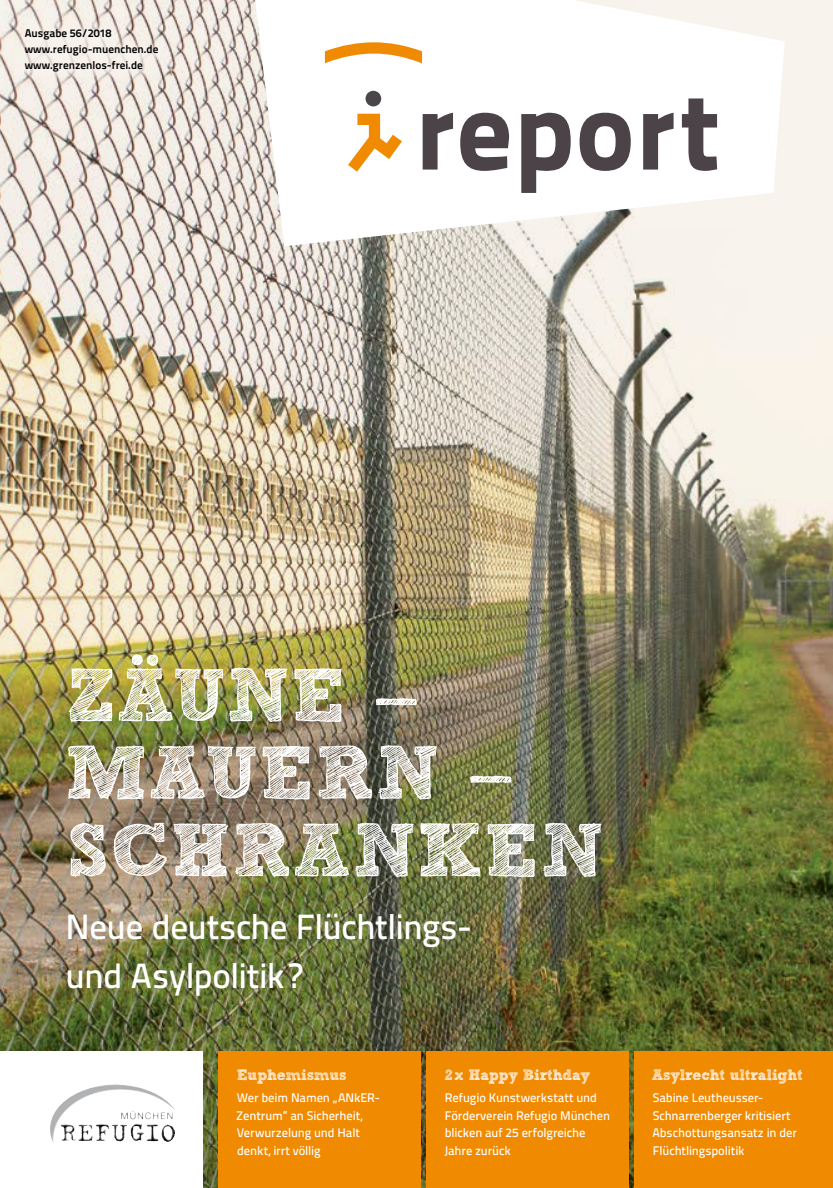
<style>
.page{position:relative;width:833px;height:1188px;background:#fff}
.page>*{position:absolute;margin:0;border:0;box-sizing:border-box;transform-origin:0 0}
.t1{font:111.12px "Titillium Text 25 L 999 wt";letter-spacing:.01em;color:#4b4348}
.t2{font:700 75px/77.5px "Sketch Block";letter-spacing:.01em;color:#fff}
.t3{font:35px/48.8px "Titillium Text 25 L 600 wt";letter-spacing:-.015em;color:#fff}
.t4{font:700 15px "Sketch Block";letter-spacing:-.02em;color:#fff}
.t5{font:12.5px/17.5px "Titillium Text 25 L 600 wt";letter-spacing:-.005em;color:#fff}
.t6{font:11.25px/16.2px "Titillium Text 25 L 800 wt";color:#000}
</style>
<div class="page">
<img style="left:0;top:0;width:833px;height:1187px">
<svg style="left:255px;top:0;width:529px;height:246px"></svg>
<svg style="left:325px;top:42px;width:97px;height:21px"></svg>
<svg style="left:365px;top:91px;width:16px;height:15px"></svg>
<svg style="left:348px;top:114px;width:54px;height:58px"></svg>
<div style="left:0;top:1051px;width:202px;height:136px;background:#fff"></div>
<img style="left:54px;top:1084px;width:63px;height:30px">
<div style="left:426px;top:1051px;width:202px;height:136px;background:#f08a00"></div>
<div style="left:219px;top:1051px;width:202px;height:136px;background:#f08a00"></div>
<div style="left:634px;top:1051px;width:199px;height:136px;background:#f08a00"></div>
<svg style="left:13px;top:16px;width:161px;height:72px;background:#eae3dc"></svg>
<p class="t6" style="left:25px;top:24px;width:135px">Ausgabe 56/2018 www.refugio-muenchen.de www.grenzenlos-frei.de</p>
<h1 class="t1" style="left:415px;top:43px;width:305px">report</h1>
<h2 class="t2" style="left:65px;top:656px;width:541px">ZÄUNE –<br>MAUERN –<br>SCHRANKEN</h2>
<h3 class="t3" style="left:65px;top:900px;width:408px">Neue deutsche Flüchtlings&shy;und Asylpolitik?</h3>
<p class="t4" style="left:237px;top:1065px;width:111px">Euphemismus</p>
<p class="t5" style="left:236px;top:1088px;width:145px">Wer beim Namen „ANkER-<br>Zentrum“ an Sicherheit,<br>Verwurzelung und Halt denkt, irrt völlig</p>
<p class="t4" style="left:444px;top:1065px;width:147px">2x Happy Birthday</p>
<p class="t5" style="left:444px;top:1088px;width:167px">Refugio Kunstwerkstatt und<br>Förderverein Refugio München blicken auf 25 erfolgreiche<br>Jahre zurück</p>
<p class="t4" style="left:652px;top:1065px;width:152px">Asylrecht ultralight</p>
<p class="t5" style="left:652px;top:1088px;width:146px">Sabine Leutheusser-<br>Schnarrenberger kritisiert<br>Abschottungsansatz in der<br>Flüchtlingspolitik</p>
</div>
